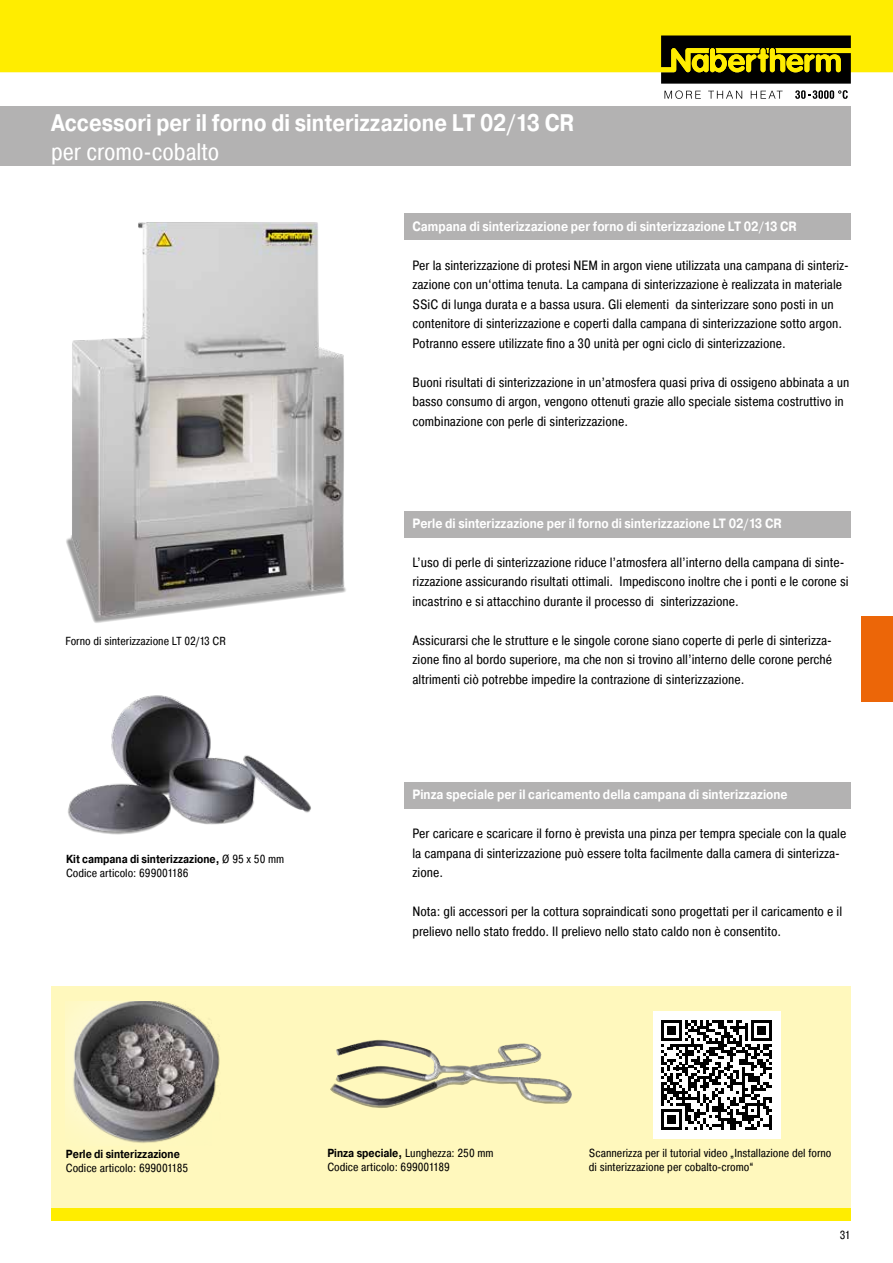
<style>
.page{position:relative;width:893px;height:1263px;background:#fff}
.page>*{position:absolute;margin:0;border:0;box-sizing:border-box;transform-origin:0 0}
.t1{font:700 24px "Pragmatica";color:#fff;scale:.85 1}
.t2{font:24px "Pragmatica Cond";color:#fff}
.t3{font:13.5px/19.5px "Pragmatica Cond";color:#000}
.t4{font:700 13.5px "Pragmatica";color:#fff;scale:.85 1}
.t5{font:11.7px/14.1px "Pragmatica Cond";color:#000}
.t6{font:700 11.7px "Pragmatica";color:#000;scale:.85 1}
.s1{font-family:"Pragmatica Cond";font-weight:400}
.s2{font-family:"Pragmatica";font-weight:700}
</style>
<div class="page">
<div style="left:51px;top:1208px;width:799px;height:12px;background:#ffed00"></div>
<div style="left:51px;top:986px;width:799px;height:222px;background:#fff8bd"></div>
<div style="left:0;top:106px;width:850px;height:60px;background:#b3b2b2"></div>
<div style="left:861px;top:617px;width:32px;height:85px;background:#ec6608"></div>
<img style="left:66px;top:222px;width:280px;height:401px">
<img style="left:68px;top:695px;width:243px;height:140px">
<img style="left:330px;top:1040px;width:146px;height:68px">
<img style="left:66px;top:1001px;width:154px;height:142px">
<div style="left:404px;top:214px;width:446px;height:26px;background:#b3b2b2"></div>
<div style="left:653px;top:1011px;width:127px;height:128px;background:#fff"></div>
<svg style="left:661px;top:1020px;width:111px;height:110px"></svg>
<hr style="left:769px;top:1115px;width:3px;height:15px;background:#000">
<div style="left:404px;top:782px;width:446px;height:27px;background:#b3b2b2"></div>
<div style="left:404px;top:511px;width:446px;height:26px;background:#b3b2b2"></div>
<div style="left:1px;top:0;width:892px;height:72px;background:#ffed00"></div>
<svg style="left:664px;top:90px;width:37px;height:9px"></svg>
<svg style="left:708px;top:91px;width:34px;height:8px"></svg>
<svg style="left:751px;top:91px;width:32px;height:8px"></svg>
<svg style="left:795px;top:90px;width:53px;height:9px"></svg>
<svg style="left:661px;top:36px;width:190px;height:48px;background:#514b02"></svg>
<svg style="left:0;top:0;width:1px;height:72px"></svg>
<h1 class="t1" style="left:51px;top:107px;width:617px">Accessori per il forno di sinterizzazione LT 02/13 CR</h1>
<h1 class="t2" style="left:51px;top:137px;width:170px">per cromo-cobalto</h1>
<p class="t5" style="left:65px;top:634px;width:162px">Forno di sinterizzazione LT 02/13 CR</p>
<p class="t6" style="left:66px;top:851px;width:258px">Kit campana di sinterizzazione, <span class="s1">Ø 95 x 50 mm</span></p>
<p class="t5" style="left:66px;top:866px;width:124px">Codice articolo: 699001186</p>
<p class="t4" style="left:412px;top:217px;width:454px">Campana di sinterizzazione per forno di sinterizzazione LT 02/13 CR</p>
<p class="t3" style="left:412px;top:255px;width:438px">Per la sinterizzazione di protesi NEM in argon viene utilizzata una campana di sinteriz&shy;zazione con un‘ottima tenuta. La campana di sinterizzazione è realizzata in materiale SSiC di lunga durata e a bassa usura. Gli elementi da sinterizzare sono posti in un contenitore di sinterizzazione e coperti dalla campana di sinterizzazione sotto argon.<br>Potranno essere utilizzate fino a 30 unità per ogni ciclo di sinterizzazione.</p>
<p class="t3" style="left:412px;top:372px;width:438px">Buoni risultati di sinterizzazione in un’atmosfera quasi priva di ossigeno abbinata a un basso consumo di argon, vengono ottenuti grazie allo speciale sistema costruttivo in combinazione con perle di sinterizzazione.</p>
<p class="t4" style="left:412px;top:514px;width:436px">Perle di sinterizzazione per il forno di sinterizzazione LT 02/13 CR</p>
<p class="t3" style="left:412px;top:552px;width:438px">L’uso di perle di sinterizzazione riduce l’atmosfera all’interno della campana di sinte&shy;rizzazione assicurando risultati ottimali. Impediscono inoltre che i ponti e le corone si incastrino e si attacchino durante il processo di sinterizzazione.</p>
<p class="t3" style="left:412px;top:630px;width:421px;text-align:justify">Assicurarsi che le strutture e le singole corone siano coperte di perle di sinterizza&shy;zione fino al bordo superiore, ma che non si trovino all’interno delle corone perché altrimenti ciò potrebbe impedire la contrazione di sinterizzazione.</p>
<p class="t4" style="left:412px;top:786px;width:443px">Pinza speciale per il caricamento della campana di sinterizzazione</p>
<p class="t3" style="left:412px;top:824px;width:435px">Per caricare e scaricare il forno è prevista una pinza per tempra speciale con la quale la campana di sinterizzazione può essere tolta facilmente dalla camera di sinterizza&shy;zione.</p>
<p class="t3" style="left:412px;top:902px;width:431px">Nota: gli accessori per la cottura sopraindicati sono progettati per il caricamento e il prelievo nello stato freddo. Il prelievo nello stato caldo non è consentito.</p>
<p class="t6" style="left:66px;top:1146px;width:136px">Perle di sinterizzazione</p>
<p class="t5" style="left:66px;top:1160px;width:124px">Codice articolo: 699001185</p>
<p class="t5" style="left:327px;top:1146px;width:168px"><span class="s2">Pinza speciale,</span> Lunghezza: 250 mm<br>Codice articolo: 699001189</p>
<p class="t5" style="left:589px;top:1146px;width:244px">Scannerizza per il tutorial video „Installazione del forno di sinterizzazione per cobalto-cromo“</p>
<p class="t5" style="left:840px;top:1228px;width:12px">31</p>
</div>
